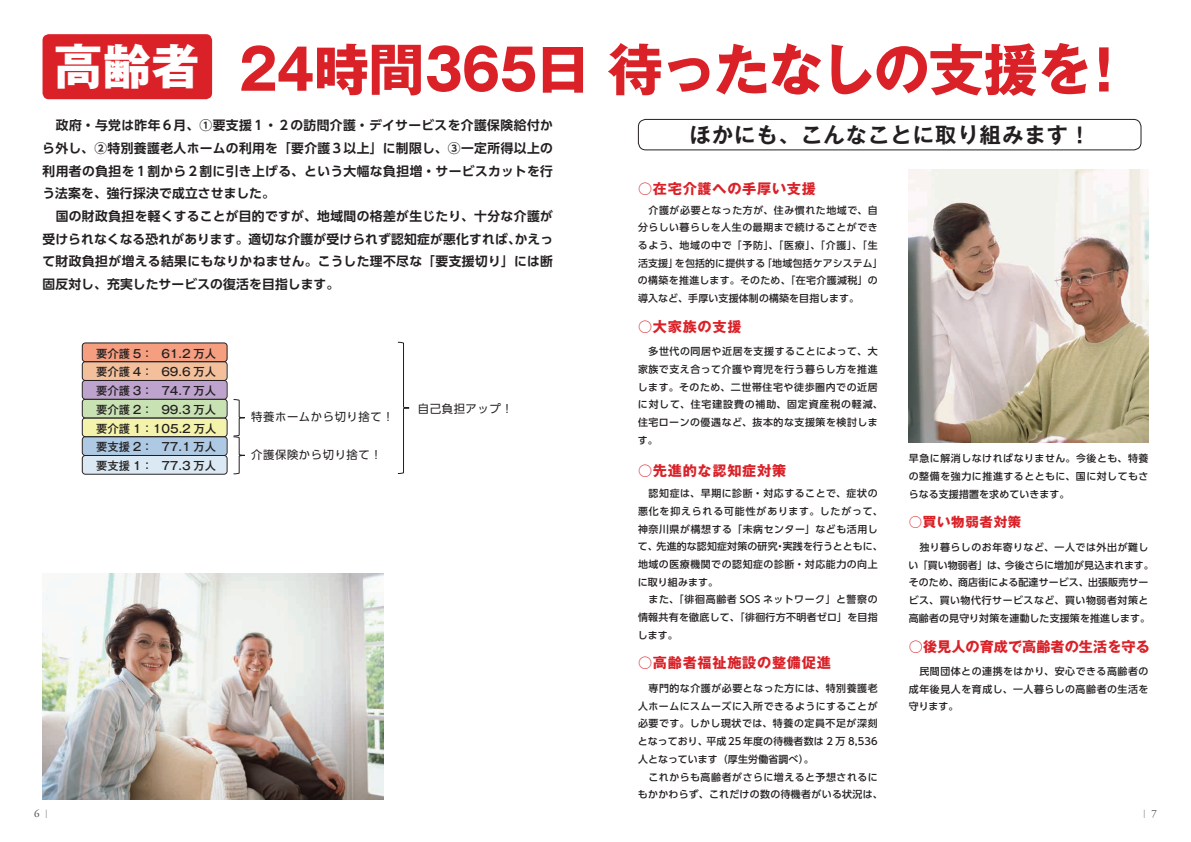
<style>
.page{position:relative;width:1191px;height:842px;background:#fff}
.page>*{position:absolute;margin:0;border:0;box-sizing:border-box;transform-origin:0 0}
.t1{font:700 56px "Gothic MB101";letter-spacing:-.025em;color:#da2128;scale:.9 1}
.t2{font:700 48.7px "Gothic MB101";color:#fff}
.t3{font:21.3px "Gothic MB101 De B";letter-spacing:.05em;color:#231f20}
.t4{font:700 14.2px "Gothic MB101";letter-spacing:.05em;color:#da2128}
.t5{font:700 14.2px "Gothic MB101";color:#da2128}
.t6{font:700 13.5px "Gothic MB101";letter-spacing:.05em;color:#da2128}
.t7{font:700 12.8px/22.7px "UD Shin Go Pro De";letter-spacing:.025em;color:#231f20}
.t8{font:500 11.3px/18.8px "Gothic MB101";color:#231f20;text-align:justify}
.t9{font:11.3px "UD Shin Go Pro";letter-spacing:.05em;color:#231f20}
.t10{font:11px "Adobe Garamond Pro";color:#4b4c4d}
.t11{font:500 9.9px/17.7px "UD Shin Go Pro";letter-spacing:.05em;color:#231f20}
.t12{font:500 9.9px/17.7px "UD Shin Go Pro";letter-spacing:.02em;color:#231f20}
.t13{font:300 8.3px "Koz Min Pro";color:#4b4c4d;scale:1.11 1}
.s1{font-family:"Koz Min Pro";font-weight:300;font-size:8.3px}
.s2{font-family:"Adobe Garamond Pro";font-weight:400;font-size:11px}
</style>
<div class="page">
<div style="left:43px;top:34px;width:169px;height:65px;background:#da2128;border-radius:6px"></div>
<div style="left:82px;top:342px;width:146px;height:20px;border:1px solid #231f20;border-radius:3px"></div>
<svg style="left:82px;top:343px;width:163px;height:132px;background:#cfc3b7"></svg>
<svg style="left:397px;top:342px;width:12px;height:132px"></svg>
<img style="left:43px;top:574px;width:340px;height:225px">
<img style="left:909px;top:169px;width:239px;height:273px">
<div style="left:638px;top:119px;width:503px;height:31px;border:1px solid #231f20;border-radius:8px"></div>
<h1 class="t1" style="left:239px;top:30px;width:993px">24時間365日 待ったなしの支援を！</h1>
<h3 class="t3" style="left:689px;top:120px;width:402px">ほかにも、こんなことに取り組みます！</h3>
<h2 class="t2" style="left:54px;top:32px;width:148px">高齢者</h2>
<p class="t7" style="left:42px;top:114px;width:512px">　政府・与党は昨年６月、①要支援１・２の訪問介護・デイサービスを介護保険給付から外し、②特別養護老人ホームの利用を「要介護３以上」に制限し、③一定所得以上の利用者の負担を１割から２割に引き上げる、という大幅な負担増・サービスカットを行う法案を、強行採決で成立させました。<br>　国の財政負担を軽くすることが目的ですが、地域間の格差が生じたり、十分な介護が受けられなくなる恐れがあります。適切な介護が受けられず認知症が悪化すれば、かえって財政負担が増える結果にもなりかねません。こうした理不尽な「要支援切り」には断固反対し、充実したサービスの復活を目指します。</p>
<h3 class="t4" style="left:638px;top:178px;width:179px">○在宅介護への手厚い支援</h3>
<p class="t11" style="left:638px;top:201px;width:246px">　介護が必要となった方が、住み慣れた地域で、自分らしい暮らしを人生の最期まで続けることができるよう、地域の中で「予防」、「医療」、「介護」、「生活支援」を包括的に提供する「地域包括ケアシステム」の構築を推進します。そのため、「在宅介護減税」の導入など、手厚い支援体制の構築を目指します。</p>
<p class="t8" style="left:96px;top:343px;width:122px">要介護 5： 61.2 万人要介護 4： 69.6 万人要介護 3： 74.7 万人要介護 2： 99.3 万人要介護 1：105.2 万人要支援 2： 77.1 万人要支援 1： 77.3 万人</p>
<p class="t9" style="left:251px;top:408px;width:144px">特養ホームから切り捨て！</p>
<p class="t9" style="left:251px;top:446px;width:132px">介護保険から切り捨て！</p>
<p class="t9" style="left:418px;top:400px;width:96px">自己負担アップ！</p>
<h3 class="t4" style="left:638px;top:317px;width:105px">○大家族の支援</h3>
<p class="t11" style="left:638px;top:342px;width:246px">　多世代の同居や近居を支援することによって、大家族で支え合って介護や育児を行う暮らし方を推進します。そのため、二世帯住宅や徒歩圏内での近居に対して、住宅建設費の補助、固定資産税の軽減、住宅ローンの優遇など、抜本的な支援策を検討します。</p>
<h3 class="t4" style="left:638px;top:460px;width:150px">○先進的な認知症対策</h3>
<p class="t11" style="left:638px;top:484px;width:246px">　認知症は、早期に診断・対応することで、症状の悪化を抑えられる可能性があります。したがって、神奈川県が構想する「未病センター」なども活用して、先進的な認知症対策の研究・実践を行うとともに、地域の医療機関での認知症の診断・対応能力の向上に取り組みます。<br>　また、「徘徊高齢者 SOS ネットワーク」と警察の情報共有を徹底して、「徘徊行方不明者ゼロ」を目指します。</p>
<h3 class="t4" style="left:638px;top:653px;width:194px">○高齢者福祉施設の整備促進</h3>
<p class="t11" style="left:638px;top:679px;width:246px">　専門的な介護が必要となった方には、特別養護老人ホームにスムーズに入所できるようにすることが必要です。しかし現状では、特養の定員不足が深刻となっており、平成 25 年度の待機者数は 2 万 8,536人となっています（厚生労働省調べ）。<br>　これからも高齢者がさらに増えると予想されるにもかかわらず、これだけの数の待機者がいる状況は、</p>
<p class="t11" style="left:908px;top:449px;width:241px;text-align:justify">早急に解消しなければなりません。今後とも、特養の整備を強力に推進するとともに、国に対してもさらなる支援措置を求めていきます。</p>
<h3 class="t6" style="left:909px;top:512px;width:114px">○買い物弱者対策</h3>
<p class="t12" style="left:908px;top:538px;width:246px">　独り暮らしのお年寄りなど、一人では外出が難しい「買い物弱者」は、今後さらに増加が見込まれます。そのため、商店街による配達サービス、出張販売サービス、買い物代行サービスなど、買い物弱者対策と高齢者の見守り対策を連動した支援策を推進します。</p>
<h3 class="t5" style="left:909px;top:636px;width:242px">○後見人の育成で高齢者の生活を守る</h3>
<p class="t11" style="left:908px;top:662px;width:241px;text-align:justify">　民間団体との連携をはかり、安心できる高齢者の成年後見人を育成し、一人暮らしの高齢者の生活を守ります。</p>
<p class="t10" style="left:34px;top:807px;width:19px">6 <span class="s1">│</span></p>
<p class="t13" style="left:1140px;top:808px;width:17px">│<span class="s2">7</span></p>
</div>
